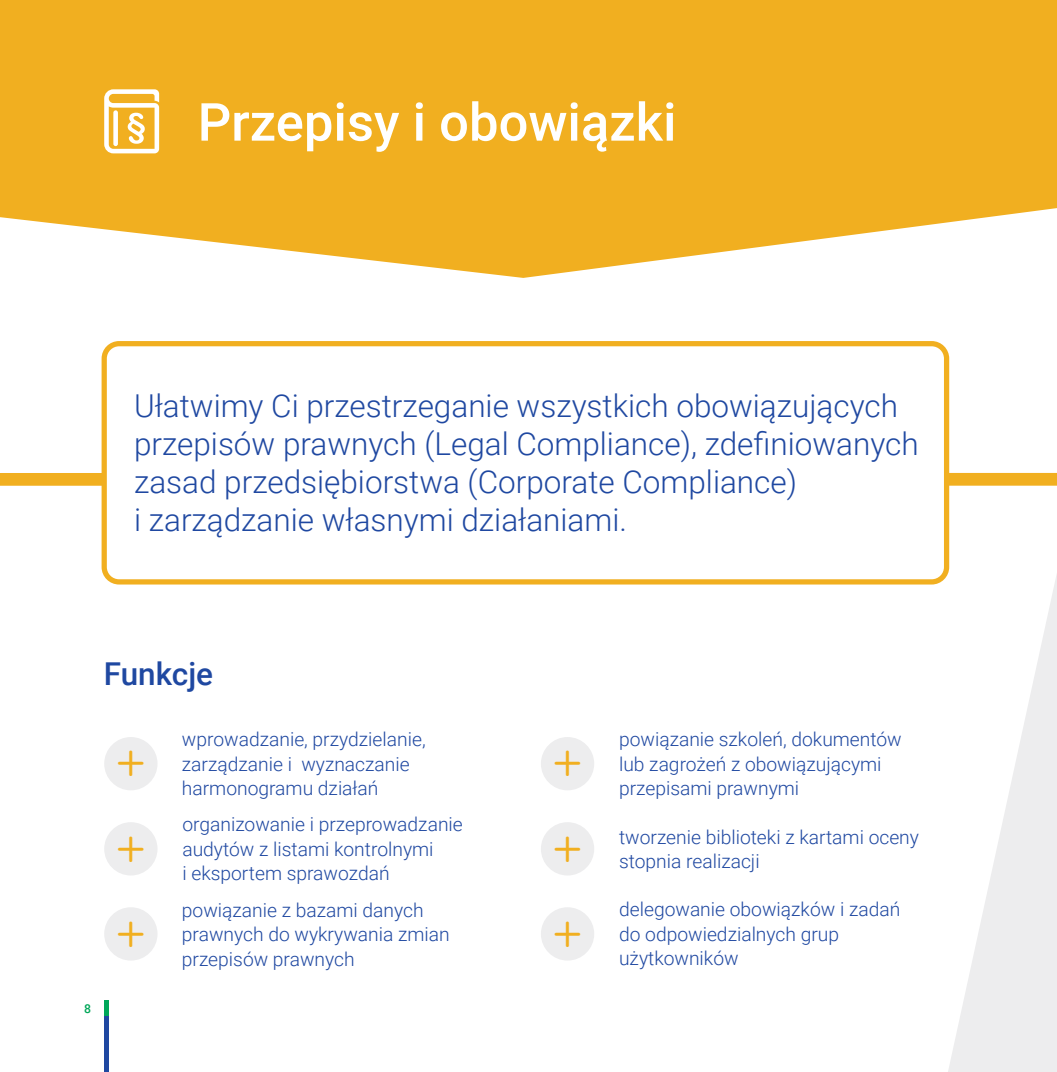
<style>
.page{position:relative;width:1057px;height:1072px;background:#fff}
.page>*{position:absolute;margin:0;border:0;box-sizing:border-box;transform-origin:0 0}
.t1{font:500 52.5px "Roboto";color:#fff}
.t2{font:300 31.5px/37.8px "Roboto";color:#1f48a1}
.t3{font:500 31.5px "Roboto";color:#1f48a1}
.t4{font:300 19.25px/24.5px "Roboto";color:#1f48a1}
.t5{font:500 12.25px "Roboto";color:#00a759}
</style>
<div class="page">
<div style="left:104px;top:1016px;width:5px;height:55px;background:#1f48a1"></div>
<div style="left:104px;top:1000px;width:5px;height:15px;background:#00a759"></div>
<div style="left:0;top:0;width:1057px;height:295px;background:#f1af20"></div>
<svg style="left:0;top:208px;width:1057px;height:171px;fill:#fff"></svg>
<svg style="left:948px;top:575px;width:109px;height:496px;fill:#f2f2f3"></svg>
<svg style="left:104px;top:89px;width:55px;height:64px"></svg>
<div style="left:113px;top:110px;width:5px;height:36px;background:#fff;border-radius:2px"></div>
<div style="left:104px;top:737px;width:53px;height:53px;background:#ededee;border-radius:50%"></div>
<div style="left:104px;top:822px;width:53px;height:53px;background:#ededee;border-radius:50%"></div>
<div style="left:104px;top:907px;width:53px;height:53px;background:#ededee;border-radius:50%"></div>
<div style="left:541px;top:737px;width:53px;height:53px;background:#ededee;border-radius:50%"></div>
<div style="left:541px;top:822px;width:53px;height:53px;background:#ededee;border-radius:50%"></div>
<svg style="left:0;top:473px;width:1057px;height:13px;background:#f1b024"></svg>
<div style="left:104px;top:344px;width:842px;height:238px;background:#fff;border-radius:15px"></div>
<div style="left:102px;top:341px;width:847px;height:243px;border:5px solid #f1af20;border-radius:15px"></div>
<div style="left:541px;top:907px;width:53px;height:53px;background:#ededee;border-radius:50%"></div>
<h1 class="t1" style="left:198px;top:85px;width:480px">Przepisy i obowiązki</h1>
<h2 class="t2" style="left:134px;top:386px;width:786px">Ułatwimy Ci przestrzeganie wszystkich obowiązujących przepisów prawnych (Legal Compliance), zdefiniowanych zasad przedsiębiorstwa (Corporate Compliance)<br>i zarządzanie własnymi działaniami.</h2>
<h2 class="t3" style="left:104px;top:651px;width:111px">Funkcje</h2>
<p class="t5" style="left:84px;top:999px;width:8px">8</p>
<p class="t4" style="left:182px;top:726px;width:245px">wprowadzanie, przydzielanie, zarządzanie i wyznaczanie harmonogramu działań</p>
<p class="t4" style="left:182px;top:811px;width:282px">organizowanie i przeprowadzanie audytów z listami kontrolnymi<br>i eksportem sprawozdań</p>
<p class="t4" style="left:182px;top:896px;width:269px">powiązanie z bazami danych prawnych do wykrywania zmian przepisów prawnych</p>
<p class="t4" style="left:619px;top:726px;width:284px">powiązanie szkoleń, dokumentów lub zagrożeń z obowiązującymi przepisami prawnymi</p>
<p class="t4" style="left:619px;top:823px;width:301px">tworzenie biblioteki z kartami oceny stopnia realizacji</p>
<p class="t4" style="left:619px;top:896px;width:283px">delegowanie obowiązków i zadań do odpowiedzialnych grup użytkowników</p>
</div>
